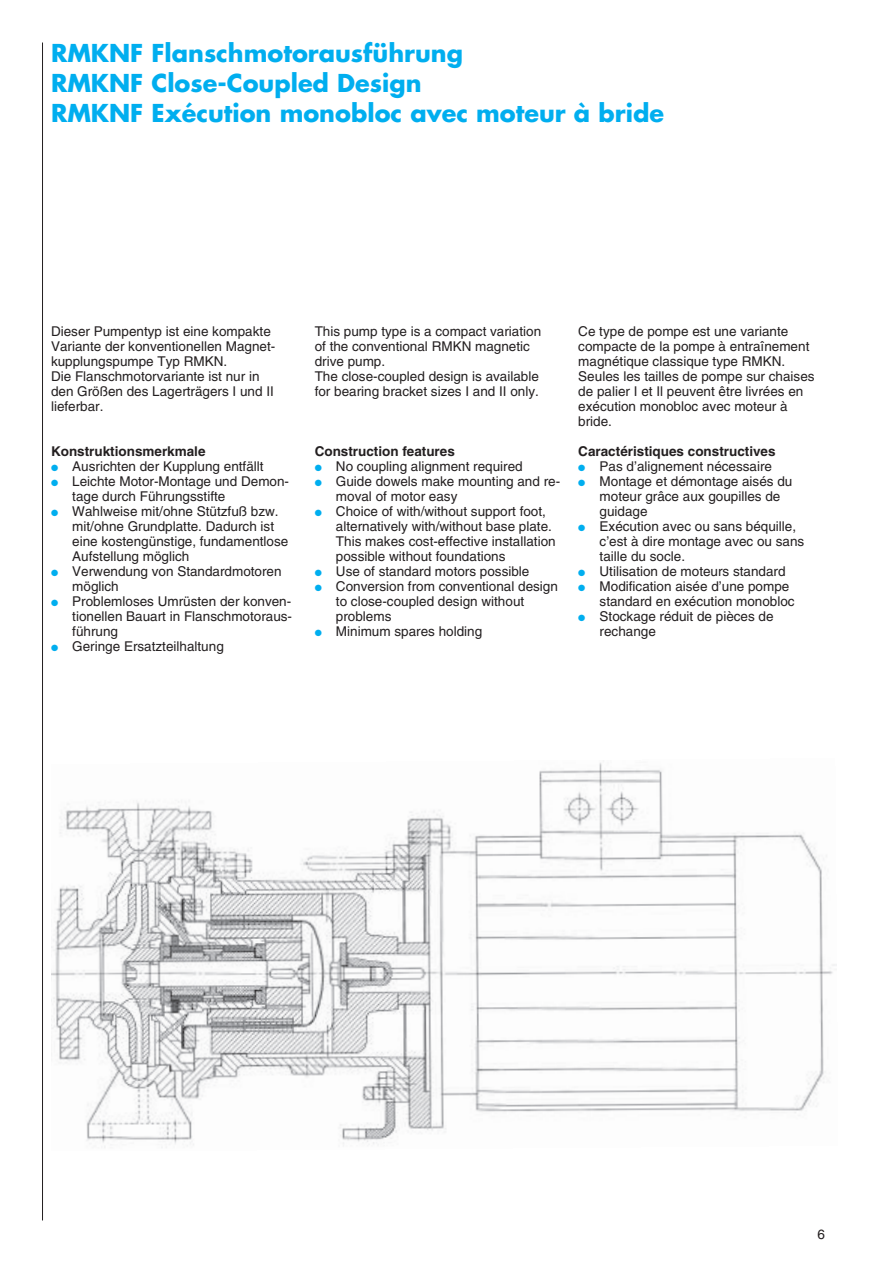
<style>
.page{position:relative;width:893px;height:1263px;background:#fff}
.page>*{position:absolute;margin:0;border:0;box-sizing:border-box;transform-origin:0 0}
.t1{font:700 24px/30px "Futura";color:#00aeef}
.t2{font:13.5px/15px "Helvetica";color:#231f20}
.t3{font:700 13.5px "Helvetica";color:#231f20}
.s1{color:#00aeef}
</style>
<div class="page">
<hr style="left:42px;top:43px;width:1px;height:1177px;background:#231f20">
<img style="left:51px;top:762px;width:786px;height:386px">
<h1 class="t1" style="left:51px;top:41px;width:614px">RMKNF Flanschmotorausführung<br>RMKNF Close-Coupled Design<br>RMKNF Exécution monobloc avec moteur à bride</h1>
<p class="t2" style="left:51px;top:325px;width:226px">Dieser Pumpentyp ist eine kompakte<br>Variante der konventionellen Magnet&shy;kupplungspumpe Typ RMKN.<br>Die Flanschmotorvariante ist nur in den Größen des Lagerträgers I und II lieferbar.</p>
<p class="t3" style="left:51px;top:446px;width:156px">Konstruktionsmerkmale</p>
<p class="t2" style="left:51px;top:460px;width:214px"><span class="s1">●</span> Ausrichten der Kupplung entfällt</p>
<p class="t2" style="left:72px;top:475px;width:218px;text-indent:-21px"><span class="s1">●</span> Leichte Motor-Montage und Demon&shy;tage durch Führungsstifte</p>
<p class="t2" style="left:72px;top:505px;width:218px;text-indent:-21px"><span class="s1">●</span> Wahlweise mit/ohne Stützfuß bzw. mit/ohne Grundplatte. Dadurch ist eine kostengünstige, fundamentlose<br>Aufstellung möglich</p>
<p class="t2" style="left:72px;top:565px;width:211px;text-indent:-21px"><span class="s1">●</span> Verwendung von Standardmotoren möglich</p>
<p class="t2" style="left:72px;top:595px;width:221px;text-align:justify;text-indent:-21px"><span class="s1">●</span> Problemloses Umrüsten der konven&shy;tionellen Bauart in Flanschmotoraus&shy;führung</p>
<p class="t2" style="left:51px;top:640px;width:174px"><span class="s1">●</span> Geringe Ersatzteilhaltung</p>
<p class="t2" style="left:315px;top:325px;width:228px">This pump type is a compact variation of the conventional RMKN magnetic drive pump.<br>The close-coupled design is available for bearing bracket sizes I and II only.</p>
<p class="t3" style="left:315px;top:446px;width:142px">Construction features</p>
<p class="t2" style="left:315px;top:460px;width:210px"><span class="s1">●</span> No coupling alignment required</p>
<p class="t2" style="left:336px;top:475px;width:226px;text-indent:-21px"><span class="s1">●</span> Guide dowels make mounting and re&shy;moval of motor easy</p>
<p class="t2" style="left:336px;top:505px;width:221px;text-indent:-21px"><span class="s1">●</span> Choice of with/without support foot, alternatively with/without base plate.<br>This makes cost-effective installation possible without foundations</p>
<p class="t2" style="left:315px;top:565px;width:216px"><span class="s1">●</span> Use of standard motors possible</p>
<p class="t2" style="left:336px;top:580px;width:224px;text-indent:-21px"><span class="s1">●</span> Conversion from conventional design to close-coupled design without problems</p>
<p class="t2" style="left:315px;top:625px;width:169px"><span class="s1">●</span> Minimum spares holding</p>
<p class="t2" style="left:578px;top:325px;width:238px">Ce type de pompe est une variante compacte de la pompe à entraînement magnétique classique type RMKN.<br>Seules les tailles de pompe sur chaises de palier I et Il peuvent être livrées en exécution monobloc avec moteur à bride.</p>
<p class="t3" style="left:578px;top:446px;width:199px">Caractéristiques constructives</p>
<p class="t2" style="left:578px;top:460px;width:195px"><span class="s1">●</span> Pas d’alignement nécessaire</p>
<p class="t2" style="left:600px;top:475px;width:194px;text-indent:-21px"><span class="s1">●</span> Montage et démontage aisés du moteur grâce aux goupilles de guidage</p>
<p class="t2" style="left:600px;top:520px;width:206px;text-indent:-21px"><span class="s1">●</span> Exécution avec ou sans béquille, c’est à dire montage avec ou sans taille du socle.</p>
<p class="t2" style="left:578px;top:565px;width:209px"><span class="s1">●</span> Utilisation de moteurs standard</p>
<p class="t2" style="left:600px;top:580px;width:197px;text-indent:-21px"><span class="s1">●</span> Modification aisée d’une pompe standard en exécution monobloc</p>
<p class="t2" style="left:600px;top:610px;width:176px;text-indent:-21px"><span class="s1">●</span> Stockage réduit de pièces de rechange</p>
<p class="t2" style="left:817px;top:1228px;width:9px">6</p>
</div>
